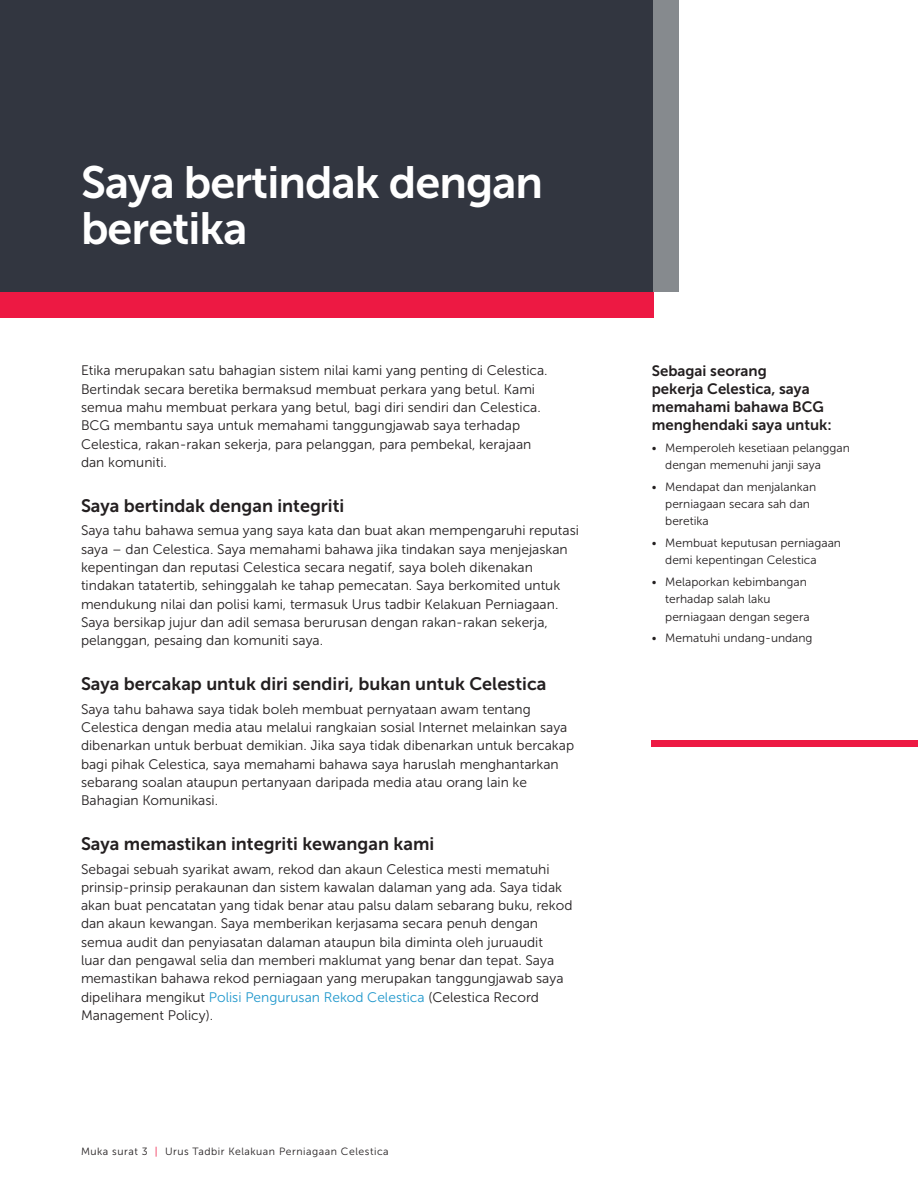
<style>
.page{position:relative;width:918px;height:1188px;background:#fff}
.page>*{position:absolute;margin:0;border:0;box-sizing:border-box;transform-origin:0 0}
.section_main_headi{font:45px/46.5px "Museo Sans 700";letter-spacing:-.02em;color:#fff}
.body_heads{font:18px "Museo Sans 700";color:#231f20}
.sidebar_head{font:15px/18px "Museo Sans 700";color:#231f20}
.body{font:13.8px/18.3px "Museo Sans 300";color:#231f20}
.sidebar_bullets{font:12px/17.2px "Museo Sans 300";color:#231f20}
.t1{font:10.5px "Museo Sans 300";letter-spacing:.05em;color:#231f20}
.s1{color:#2198cc}
.s2{color:#ed1943}
</style>
<div class="page">
<div style="left:0;top:0;width:653px;height:292px;background:#323640"></div>
<div style="left:0;top:292px;width:653px;height:26px;background:#ed1943"></div>
<div style="left:653px;top:0;width:26px;height:292px;background:#868a8e"></div>
<div style="left:652px;top:741px;width:266px;height:6px;background:#ed1943"></div>
<p class="section_main_headi" style="left:81px;top:159px;width:464px">Saya bertindak dengan beretika</p>
<p class="body" style="left:81px;top:362px;width:468px">Etika merupakan satu bahagian sistem nilai kami yang penting di Celestica.<br>Bertindak secara beretika bermaksud membuat perkara yang betul. Kami semua mahu membuat perkara yang betul, bagi diri sendiri dan Celestica.<br>BCG membantu saya untuk memahami tanggungjawab saya terhadap Celestica, rakan-rakan sekerja, para pelanggan, para pembekal, kerajaan dan komuniti.</p>
<p class="body_heads" style="left:81px;top:495px;width:265px">Saya bertindak dengan integriti</p>
<p class="body" style="left:81px;top:522px;width:500px">Saya tahu bahawa semua yang saya kata dan buat akan mempengaruhi reputasi saya – dan Celestica. Saya memahami bahawa jika tindakan saya menjejaskan kepentingan dan reputasi Celestica secara negatif, saya boleh dikenakan tindakan tatatertib, sehinggalah ke tahap pemecatan. Saya berkomited untuk mendukung nilai dan polisi kami, termasuk Urus tadbir Kelakuan Perniagaan.<br>Saya bersikap jujur dan adil semasa berurusan dengan rakan-rakan sekerja, pelanggan, pesaing dan komuniti saya.</p>
<p class="body_heads" style="left:81px;top:674px;width:467px">Saya bercakap untuk diri sendiri, bukan untuk Celestica</p>
<p class="body" style="left:81px;top:700px;width:495px">Saya tahu bahawa saya tidak boleh membuat pernyataan awam tentang Celestica dengan media atau melalui rangkaian sosial Internet melainkan saya dibenarkan untuk berbuat demikian. Jika saya tidak dibenarkan untuk bercakap bagi pihak Celestica, saya memahami bahawa saya haruslah menghantarkan sebarang soalan ataupun pertanyaan daripada media atau orang lain ke Bahagian Komunikasi.</p>
<p class="body_heads" style="left:81px;top:834px;width:355px">Saya memastikan integriti kewangan kami</p>
<p class="body" style="left:81px;top:860px;width:493px">Sebagai sebuah syarikat awam, rekod dan akaun Celestica mesti mematuhi prinsip-prinsip perakaunan dan sistem kawalan dalaman yang ada. Saya tidak akan buat pencatatan yang tidak benar atau palsu dalam sebarang buku, rekod dan akaun kewangan. Saya memberikan kerjasama secara penuh dengan semua audit dan penyiasatan dalaman ataupun bila diminta oleh juruaudit<br>luar dan pengawal selia dan memberi maklumat yang benar dan tepat. Saya memastikan bahawa rekod perniagaan yang merupakan tanggungjawab saya dipelihara mengikut <span class="s1">Polisi Pengurusan Rekod Celestica</span> (Celestica Record Management Policy).</p>
<p class="t1" style="left:81px;top:1146px;width:309px">Muka surat 3 <span class="s2">|</span> Urus Tadbir Kelakuan Perniagaan Celestica</p>
<p class="sidebar_head" style="left:652px;top:362px;width:182px">Sebagai seorang<br>pekerja Celestica, saya memahami bahawa BCG menghendaki saya untuk:</p>
<p class="sidebar_bullets" style="left:665px;top:439px;width:186px;text-indent:-14px">• Memperoleh kesetiaan pelanggan dengan memenuhi janji saya</p>
<p class="sidebar_bullets" style="left:665px;top:478px;width:152px;text-indent:-14px">• Mendapat dan menjalankan perniagaan secara sah dan beretika</p>
<p class="sidebar_bullets" style="left:665px;top:534px;width:177px;text-indent:-14px">• Membuat keputusan perniagaan demi kepentingan Celestica</p>
<p class="sidebar_bullets" style="left:665px;top:573px;width:146px;text-indent:-14px">• Melaporkan kebimbangan terhadap salah laku perniagaan dengan segera</p>
<p class="sidebar_bullets" style="left:652px;top:630px;width:162px">• Mematuhi undang-undang</p>
</div>
